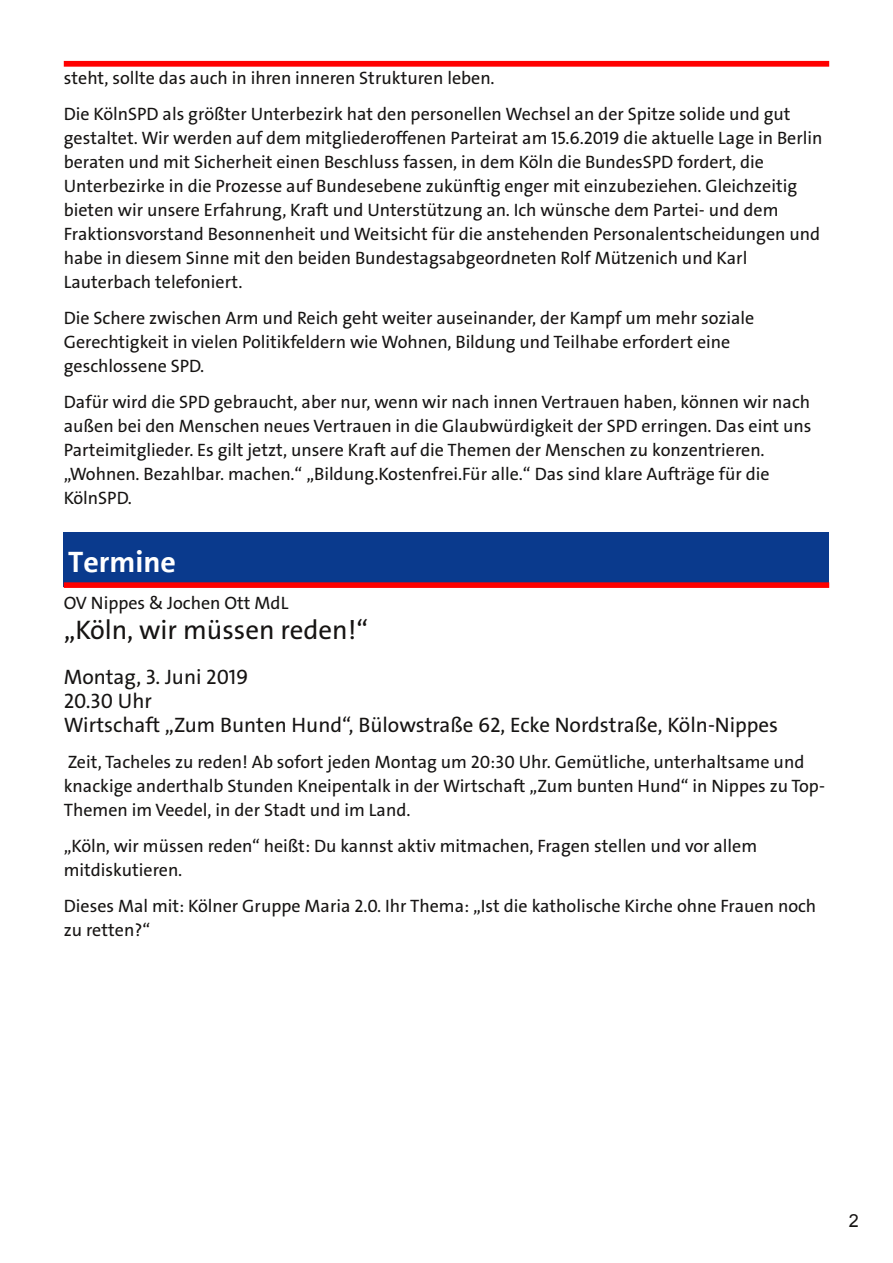
<style>
.page{position:relative;width:893px;height:1263px;background:#fff}
.page>*{position:absolute;margin:0;border:0;box-sizing:border-box;transform-origin:0 0}
.t1{font:700 30px "SPD The Sans";color:#fff}
.t2{font:27px "The Sans LP5 Plain";color:#161413}
.t3{font:21px/24px "The Sans LP5 Plain";color:#161413}
.t4{font:18px/24px "The Sans LP5 Plain";color:#161413}
.t5{font:18px "Arial";color:#161413}
</style>
<div class="page">
<div style="left:64px;top:532px;width:765px;height:55px;background:#0a3a8d"></div>
<div style="left:64px;top:582px;width:765px;height:6px;background:#f00"></div>
<div style="left:64px;top:61px;width:765px;height:6px;background:#f00"></div>
<p class="t4" style="left:64px;top:60px;width:728px;line-height:36px">steht, sollte das auch in ihren inneren Strukturen leben.<br>Die KölnSPD als größter Unterbezirk hat den personellen Wechsel an der Spitze solide und gut</p>
<p class="t4" style="left:64px;top:126px;width:760px">gestaltet. Wir werden auf dem mitgliederoffenen Parteirat am 15.6.2019 die aktuelle Lage in Berlin beraten und mit Sicherheit einen Beschluss fassen, in dem Köln die BundesSPD fordert, die Unterbezirke in die Prozesse auf Bundesebene zukünftig enger mit einzubeziehen. Gleichzeitig bieten wir unsere Erfahrung, Kraft und Unterstützung an. Ich wünsche dem Partei- und dem Fraktionsvorstand Besonnenheit und Weitsicht für die anstehenden Personalentscheidungen und habe in diesem Sinne mit den beiden Bundestagsabgeordneten Rolf Mützenich und Karl Lauterbach telefoniert.</p>
<p class="t4" style="left:64px;top:306px;width:692px">Die Schere zwischen Arm und Reich geht weiter auseinander, der Kampf um mehr soziale<br>Gerechtigkeit in vielen Politikfeldern wie Wohnen, Bildung und Teilhabe erfordert eine geschlossene SPD.</p>
<p class="t4" style="left:64px;top:390px;width:749px">Dafür wird die SPD gebraucht, aber nur, wenn wir nach innen Vertrauen haben, können wir nach außen bei den Menschen neues Vertrauen in die Glaubwürdigkeit der SPD erringen. Das eint uns Parteimitglieder. Es gilt jetzt, unsere Kraft auf die Themen der Menschen zu konzentrieren. „Wohnen. Bezahlbar. machen.“ „Bildung.Kostenfrei.Für alle.“ Das sind klare Aufträge für die KölnSPD.</p>
<h1 class="t1" style="left:68px;top:543px;width:109px">Termine</h1>
<p class="t4" style="left:64px;top:591px;width:226px">OV Nippes &amp; Jochen Ott MdL</p>
<h2 class="t2" style="left:64px;top:612px;width:306px">„Köln, wir müssen reden!“</h2>
<p class="t3" style="left:64px;top:665px;width:716px">Montag, 3. Juni 2019<br>20.30 Uhr<br>Wirtschaft „Zum Bunten Hund“, Bülowstraße 62, Ecke Nordstraße, Köln-Nippes</p>
<p class="t4" style="left:64px;top:750px;width:763px">Zeit, Tacheles zu reden! Ab sofort jeden Montag um 20:30 Uhr. Gemütliche, unterhaltsame und knackige anderthalb Stunden Kneipentalk in der Wirtschaft „Zum bunten Hund“ in Nippes zu Top-<br>Themen im Veedel, in der Stadt und im Land.</p>
<p class="t4" style="left:64px;top:834px;width:695px">„Köln, wir müssen reden“ heißt: Du kannst aktiv mitmachen, Fragen stellen und vor allem mitdiskutieren.</p>
<p class="t4" style="left:64px;top:894px;width:754px">Dieses Mal mit: Kölner Gruppe Maria 2.0. Ihr Thema: „Ist die katholische Kirche ohne Frauen noch zu retten?“</p>
<p class="t5" style="left:849px;top:1210px;width:12px">2</p>
</div>
